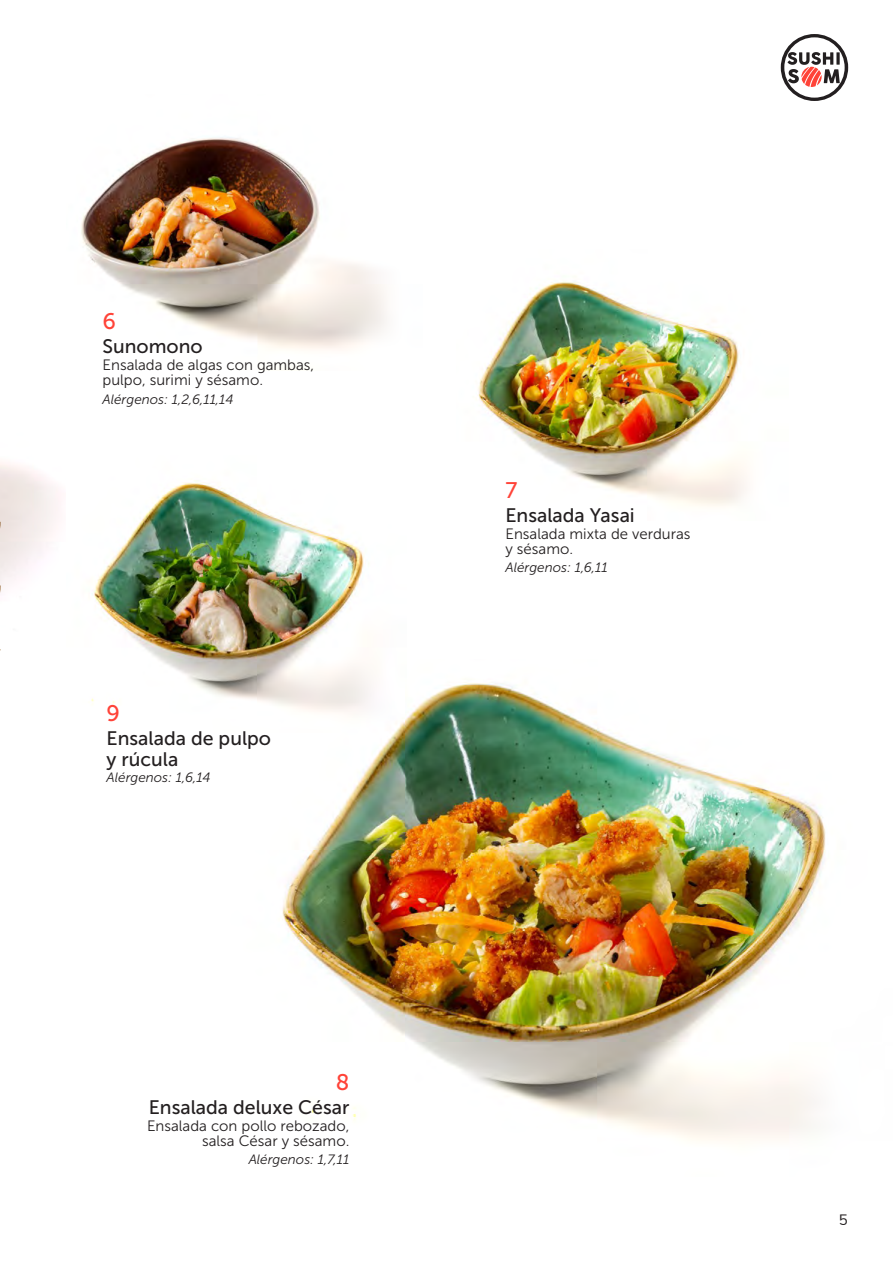
<style>
.page{position:relative;width:893px;height:1263px;background:#fff}
.page>*{position:absolute;margin:0;border:0;box-sizing:border-box;transform-origin:0 0}
.t1{font:22.5px "Museo Sans 500";color:#ff4338}
.t2{font:19.5px/21px "Museo Sans 500";color:#231f20}
.t3{font:15px/15px "Museo Sans 300";color:#231f20}
.t4{font:15px "Nunito Sans";color:#231f20}
.t5{font:italic 13.5px "Museo Sans 300";color:#231f20}
</style>
<div class="page">
<svg style="left:781px;top:34px;width:67px;height:67px"></svg>
<img style="left:82px;top:480px;width:282px;height:224px">
<img style="left:80px;top:137px;width:307px;height:213px">
<img style="left:478px;top:281px;width:269px;height:226px">
<img style="left:215px;top:660px;width:611px;height:481px">
<svg style="left:0;top:521px;width:1px;height:129px"></svg>
<p class="t1" style="left:103px;top:309px;width:15px">6</p>
<p class="t2" style="left:103px;top:336px;width:102px">Sunomono</p>
<p class="t3" style="left:103px;top:358px;width:213px">Ensalada de algas con gambas, pulpo, surimi y sésamo.</p>
<p class="t5" style="left:103px;top:392px;width:132px">Alérgenos: 1,2,6,11,14</p>
<p class="t1" style="left:107px;top:701px;width:15px">9</p>
<p class="t2" style="left:107px;top:728px;width:166px">Ensalada de pulpo y rúcula</p>
<p class="t5" style="left:107px;top:770px;width:105px">Alérgenos: 1,6,14</p>
<p class="t1" style="left:336px;top:1070px;width:15px">8</p>
<p class="t2" style="left:149px;top:1097px;width:202px">Ensalada deluxe César</p>
<p class="t3" style="left:147px;top:1118px;width:204px;text-align:right">Ensalada con pollo rebozado, salsa César y sésamo.</p>
<p class="t5" style="left:249px;top:1152px;width:102px">Alérgenos: 1,7,11</p>
<p class="t1" style="left:505px;top:478px;width:13px">7</p>
<p class="t2" style="left:505px;top:504px;width:131px">Ensalada Yasai</p>
<p class="t3" style="left:505px;top:526px;width:186px">Ensalada mixta de verduras y sésamo.</p>
<p class="t5" style="left:505px;top:560px;width:104px">Alérgenos: 1,6,11</p>
<p class="t4" style="left:839px;top:1209px;width:10px">5</p>
</div>
